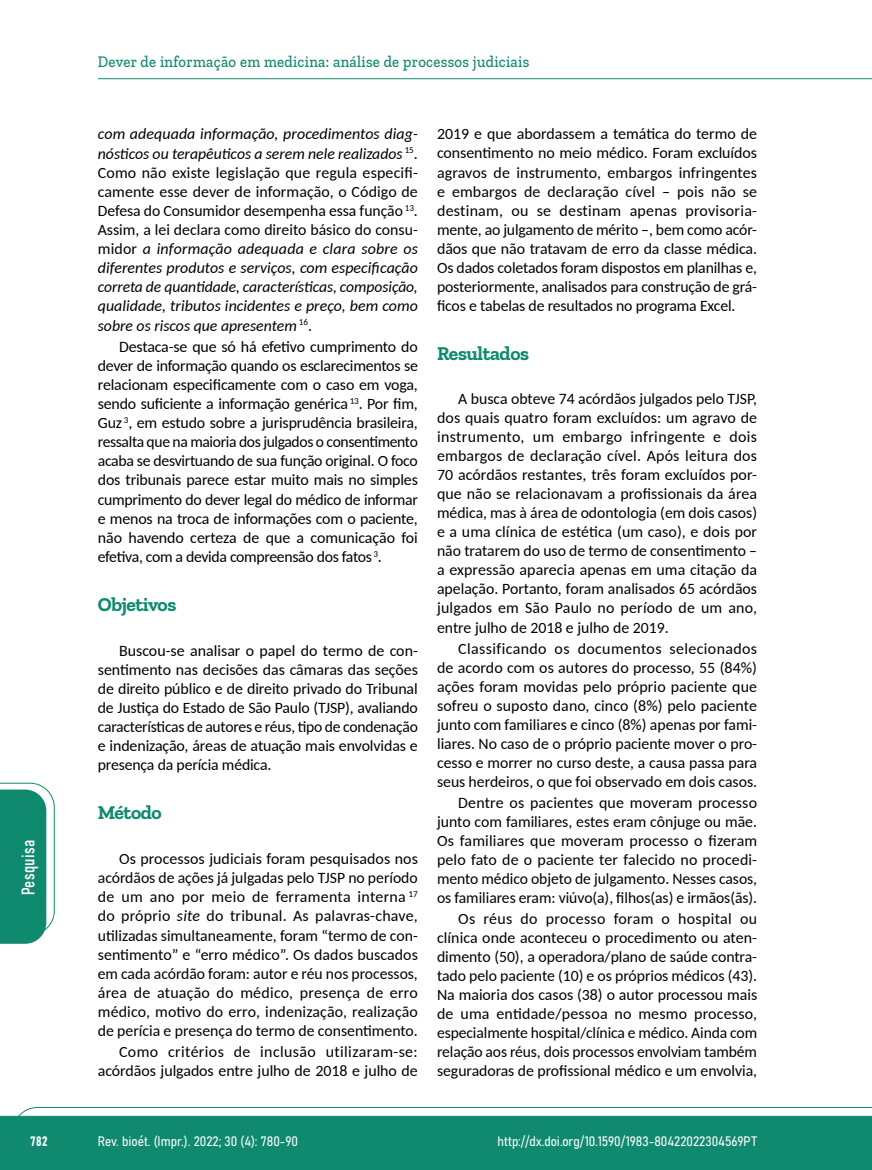
<style>
.page{position:relative;width:872px;height:1170px;background:#fff}
.page>*{position:absolute;margin:0;border:0;box-sizing:border-box;transform-origin:0 0}
.t1{font:700 19.5px "Zilla Slab";letter-spacing:-.02em;color:#108a6e}
.t2{font:18px "Bahnschrift";letter-spacing:.02em;color:#fff}
.t3{font:500 16.5px "Zilla Slab";letter-spacing:.02em;color:#108a6e;scale:.9 1}
.t4{font:15.75px/19px "Carlito";letter-spacing:-.005em;color:#000;text-align:justify}
.t5{font:italic 15.75px/19px "Carlito";color:#000;text-align:justify}
.t6{font:13.5px "Bahnschrift";color:#fff}
.s1{font-style:normal}
.s2{font-style:italic}
</style>
<div class="page">
<svg style="left:12px;top:1107px;width:860px;height:62px;background:#2e9880"></svg>
<hr style="left:98px;top:78px;width:774px;height:1px;background:#108a6e">
<svg style="left:0;top:782px;width:55px;height:161px"></svg>
<p class="t2" style="left:15px;top:895px;width:57px;rotate:-90deg">Pesquisa</p>
<p class="t3" style="left:98px;top:53px;width:481px">Dever de informação em medicina: análise de processos judiciais</p>
<p class="t5" style="left:98px;top:124px;width:321px">com adequada informação, procedimentos diag&shy;nósticos ou terapêuticos a serem nele realizados <sup>15</sup><span class="s1">.<br>Como não existe legislação que regula especifi&shy;camente esse dever de informação, o Código de Defesa do Consumidor desempenha essa função</span> <sup>13</sup><span class="s1">.<br>Assim, a lei declara como direito básico do consu&shy;midor</span> a informação adequada e clara sobre os diferentes produtos e serviços, com especificação correta de quantidade, características, composição, qualidade, tributos incidentes e preço, bem como sobre os riscos que apresentem <sup>16</sup><span class="s1">.</span></p>
<p class="t4" style="left:98px;top:336px;width:322px;text-indent:21px">Destaca-se que só há efetivo cumprimento do dever de informação quando os esclarecimentos se relacionam especificamente com o caso em voga, sendo suficiente a informação genérica <sup>13</sup>. Por fim, Guz <sup>3</sup>, em estudo sobre a jurisprudência brasileira, ressalta que na maioria dos julgados o consentimento acaba se desvirtuando de sua função original. O foco dos tribunais parece estar muito mais no simples cumprimento do dever legal do médico de informar e menos na troca de informações com o paciente, não havendo certeza de que a comunicação foi efetiva, com a devida compreensão dos fatos <sup>3</sup>.</p>
<p class="t1" style="left:98px;top:593px;width:80px">Objetivos</p>
<p class="t4" style="left:98px;top:640px;width:321px;text-indent:21px">Buscou-se analisar o papel do termo de con&shy;sentimento nas decisões das câmaras das seções de direito público e de direito privado do Tribunal de Justiça do Estado de São Paulo (TJSP), avaliando características de autores e réus, tipo de condenação e indenização, áreas de atuação mais envolvidas e presença da perícia médica.</p>
<p class="t1" style="left:98px;top:801px;width:65px">Método</p>
<p class="t4" style="left:98px;top:848px;width:322px;text-indent:21px">Os processos judiciais foram pesquisados nos acórdãos de ações já julgadas pelo TJSP no período de um ano por meio de ferramenta interna <sup>17 </sup>do próprio <span class="s2">site</span> do tribunal. As palavras-chave, utilizadas simultaneamente, foram “termo de con&shy;sentimento” e “erro médico”. Os dados buscados em cada acórdão foram: autor e réu nos processos, área de atuação do médico, presença de erro médico, motivo do erro, indenização, realização de perícia e presença do termo de consentimento.</p>
<p class="t4" style="left:98px;top:1041px;width:321px;text-align:right">Como critérios de inclusão utilizaram-se: acórdãos julgados entre julho de 2018 e julho de</p>
<p class="t4" style="left:437px;top:124px;width:322px">2019 e que abordassem a temática do termo de consentimento no meio médico. Foram excluídos agravos de instrumento, embargos infringentes e embargos de declaração cível – pois não se destinam, ou se destinam apenas provisoria&shy;mente, ao julgamento de mérito –, bem como acór&shy;dãos que não tratavam de erro da classe médica.<br>Os dados coletados foram dispostos em planilhas e, posteriormente, analisados para construção de grá&shy;ficos e tabelas de resultados no programa Excel.</p>
<p class="t1" style="left:437px;top:342px;width:94px">Resultados</p>
<p class="t4" style="left:437px;top:389px;width:322px;text-indent:21px">A busca obteve 74 acórdãos julgados pelo TJSP, dos quais quatro foram excluídos: um agravo de instrumento, um embargo infringente e dois embargos de declaração cível. Após leitura dos 70 acórdãos restantes, três foram excluídos por&shy;que não se relacionavam a profissionais da área médica, mas à área de odontologia (em dois casos) e a uma clínica de estética (um caso), e dois por não tratarem do uso de termo de consentimento – a expressão aparecia apenas em uma citação da apelação. Portanto, foram analisados 65 acórdãos julgados em São Paulo no período de um ano, entre julho de 2018 e julho de 2019.</p>
<p class="t4" style="left:437px;top:638px;width:322px;text-indent:21px">Classificando os documentos selecionados de acordo com os autores do processo, 55 (84%) ações foram movidas pelo próprio paciente que sofreu o suposto dano, cinco (8%) pelo paciente junto com familiares e cinco (8%) apenas por fami&shy;liares. No caso de o próprio paciente mover o pro&shy;cesso e morrer no curso deste, a causa passa para seus herdeiros, o que foi observado em dois casos.</p>
<p class="t4" style="left:437px;top:792px;width:322px;text-indent:21px">Dentre os pacientes que moveram processo junto com familiares, estes eram cônjuge ou mãe.<br>Os familiares que moveram processo o fizeram pelo fato de o paciente ter falecido no procedi&shy;mento médico objeto de julgamento. Nesses casos, os familiares eram: viúvo(a), filhos(as) e irmãos(ãs).</p>
<p class="t4" style="left:437px;top:908px;width:322px;text-indent:21px">Os réus do processo foram o hospital ou clínica onde aconteceu o procedimento ou aten&shy;dimento (50), a operadora/plano de saúde contra&shy;tado pelo paciente (10) e os próprios médicos (43).<br>Na maioria dos casos (38) o autor processou mais de uma entidade/pessoa no mesmo processo, especialmente hospital/clínica e médico. Ainda com relação aos réus, dois processos envolviam também seguradoras de profissional médico e um envolvia,</p>
<p class="t6" style="left:31px;top:1130px;width:18px">782</p>
<p class="t6" style="left:98px;top:1131px;width:202px">Rev. bioét. (Impr.). 2022; 30 (4): 780-90</p>
<p class="t6" style="left:497px;top:1131px;width:261px">http://dx.doi.org/10.1590/1983-80422022304569PT</p>
</div>
